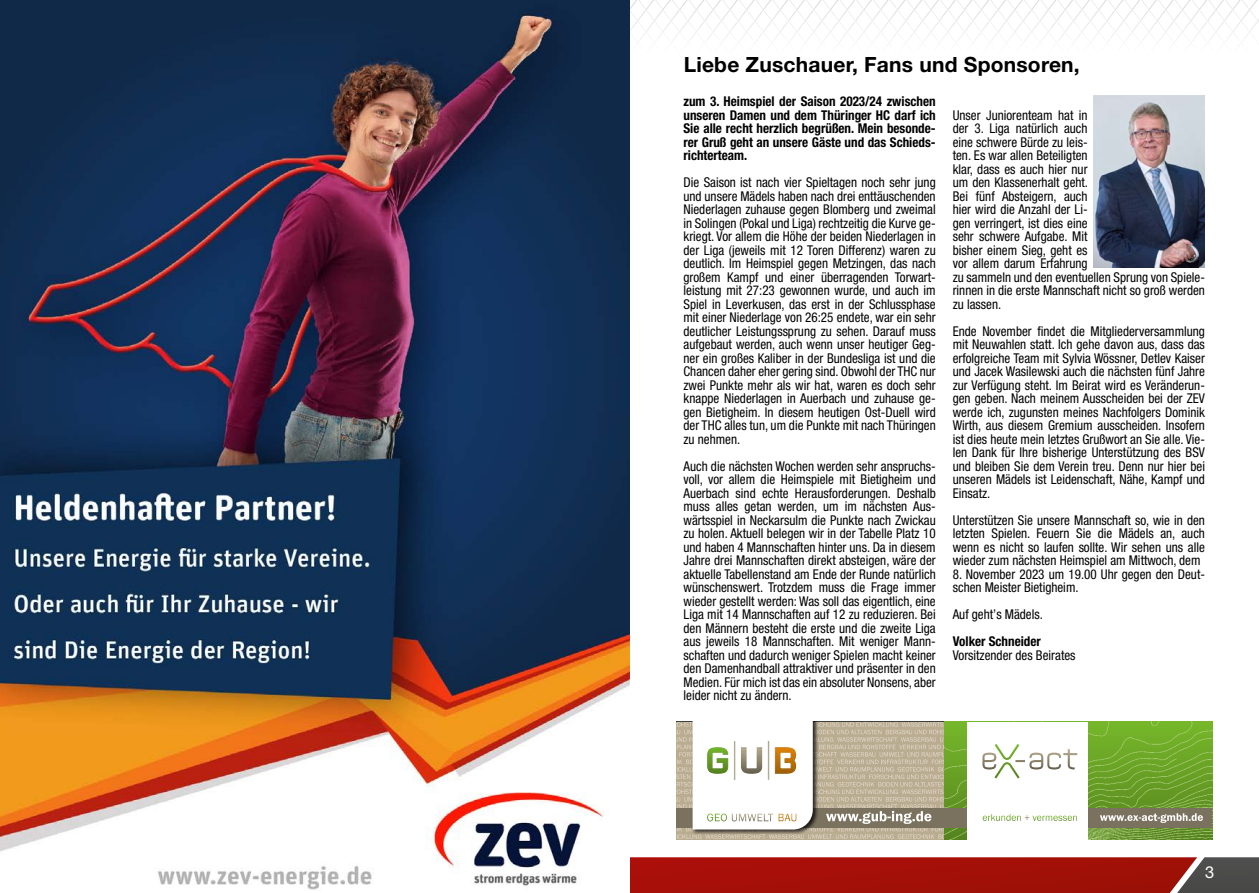
<style>
.page{position:relative;width:1259px;height:893px;background:#fff}
.page>*{position:absolute;margin:0;border:0;box-sizing:border-box;transform-origin:0 0}
.t1{font:700 21px "Helvetica Neue LT Pro";letter-spacing:.01em;color:#000}
.t2{font:16.5px "Helvetica Neue LT Pro";color:#fff}
.t3{font:condensed 13.5px/13.5px "Helvetica Neue LT Pro";color:#000;text-align:justify}
.t4{font:700 condensed 13.5px/13.5px "Helvetica Neue LT Pro";color:#000;text-align:justify}
</style>
<div class="page">
<svg style="left:630px;top:857px;width:629px;height:36px;background:#9b1a13"></svg>
<svg style="left:629px;top:0;width:630px;height:56px"></svg>
<img style="left:0;top:0;width:629px;height:890px">
<img style="left:1088px;top:722px;width:124px;height:117px">
<div style="left:676px;top:808px;width:536px;height:20px;background:#7a715e"></div>
<div style="left:967px;top:722px;width:121px;height:117px;background:#fff"></div>
<svg style="left:982px;top:744px;width:95px;height:34px"></svg>
<svg style="left:982px;top:814px;width:95px;height:7px"></svg>
<svg style="left:676px;top:722px;width:291px;height:117px"></svg>
<svg style="left:1100px;top:813px;width:103px;height:10px"></svg>
<img style="left:1093px;top:96px;width:112px;height:172px">
<h1 class="t1" style="left:684px;top:51px;width:397px">Liebe Zuschauer, Fans und Sponsoren,</h1>
<p class="t4" style="left:683px;top:95px;width:254px">zum 3. Heimspiel der Saison 2023/24 zwischen unseren Damen und dem Thüringer HC darf ich Sie alle recht herzlich begrüßen. Mein besonde&shy;rer Gruß geht an unsere Gäste und das Schieds&shy;richterteam.</p>
<p class="t3" style="left:683px;top:176px;width:254px">Die Saison ist nach vier Spieltagen noch sehr jung und unsere Mädels haben nach drei enttäuschenden Niederlagen zuhause gegen Blomberg und zweimal in Solingen (Pokal und Liga) rechtzeitig die Kurve ge&shy;kriegt. Vor allem die Höhe der beiden Niederlagen in der Liga (jeweils mit 12 Toren Differenz) waren zu deutlich. Im Heimspiel gegen Metzingen, das nach großem Kampf und einer überragenden Torwart&shy;leistung mit 27:23 gewonnen wurde, und auch im Spiel in Leverkusen, das erst in der Schlussphase mit einer Niederlage von 26:25 endete, war ein sehr deutlicher Leistungssprung zu sehen. Darauf muss aufgebaut werden, auch wenn unser heutiger Geg&shy;ner ein großes Kaliber in der Bundesliga ist und die Chancen daher eher gering sind. Obwohl der THC nur zwei Punkte mehr als wir hat, waren es doch sehr knappe Niederlagen in Auerbach und zuhause ge&shy;gen Bietigheim. In diesem heutigen Ost-Duell wird der THC alles tun, um die Punkte mit nach Thüringen zu nehmen.</p>
<p class="t3" style="left:683px;top:459px;width:254px">Auch die nächsten Wochen werden sehr anspruchs&shy;voll, vor allem die Heimspiele mit Bietigheim und Auerbach sind echte Herausforderungen. Deshalb muss alles getan werden, um im nächsten Aus&shy;wärtsspiel in Neckarsulm die Punkte nach Zwickau zu holen. Aktuell belegen wir in der Tabelle Platz 10 und haben 4 Mannschaften hinter uns. Da in diesem Jahre drei Mannschaften direkt absteigen, wäre der aktuelle Tabellenstand am Ende der Runde natürlich wünschenswert. Trotzdem muss die Frage immer wieder gestellt werden: Was soll das eigentlich, eine Liga mit 14 Mannschaften auf 12 zu reduzieren. Bei den Männern besteht die erste und die zweite Liga aus jeweils 18 Mannschaften. Mit weniger Mann&shy;schaften und dadurch weniger Spielen macht keiner den Damenhandball attraktiver und präsenter in den Medien. Für mich ist das ein absoluter Nonsens, aber leider nicht zu ändern.</p>
<p class="t3" style="left:952px;top:108px;width:254px;text-align:left">Unser Juniorenteam hat in<br>der 3. Liga natürlich auch<br>eine schwere Bürde zu leis-<br>ten. Es war allen Beteiligten<br>klar, dass es auch hier nur<br>um den Klassenerhalt geht.<br>Bei fünf Absteigern, auch<br>hier wird die Anzahl der Li-<br>gen verringert, ist dies eine<br>sehr schwere Aufgabe. Mit<br>bisher einem Sieg, geht es<br>vor allem darum Erfahrung<br>zu sammeln und den eventuellen Sprung von Spiele&shy;rinnen in die erste Mannschaft nicht so groß werden zu lassen.</p>
<p class="t3" style="left:952px;top:324px;width:254px">Ende November findet die Mitgliederversammlung mit Neuwahlen statt. Ich gehe davon aus, dass das erfolgreiche Team mit Sylvia Wössner, Detlev Kaiser und Jacek Wasilewski auch die nächsten fünf Jahre zur Verfügung steht. Im Beirat wird es Veränderun&shy;gen geben. Nach meinem Ausscheiden bei der ZEV werde ich, zugunsten meines Nachfolgers Dominik Wirth, aus diesem Gremium ausscheiden. Insofern ist dies heute mein letztes Grußwort an Sie alle. Vie&shy;len Dank für Ihre bisherige Unterstützung des BSV und bleiben Sie dem Verein treu. Denn nur hier bei unseren Mädels ist Leidenschaft, Nähe, Kampf und Einsatz.</p>
<p class="t3" style="left:952px;top:513px;width:254px">Unterstützen Sie unsere Mannschaft so, wie in den letzten Spielen. Feuern Sie die Mädels an, auch wenn es nicht so laufen sollte. Wir sehen uns alle wieder zum nächsten Heimspiel am Mittwoch, dem</p>
<p class="t3" style="left:952px;top:567px;width:254px">8. November 2023 um 19.00 Uhr gegen den Deut&shy;schen Meister Bietigheim.</p>
<p class="t3" style="left:952px;top:608px;width:92px">Auf geht’s Mädels.</p>
<p class="t4" style="left:952px;top:635px;width:90px">Volker Schneider</p>
<p class="t3" style="left:952px;top:648px;width:124px">Vorsitzender des Beirates</p>
<p class="t2" style="left:1205px;top:862px;width:11px">3</p>
</div>
